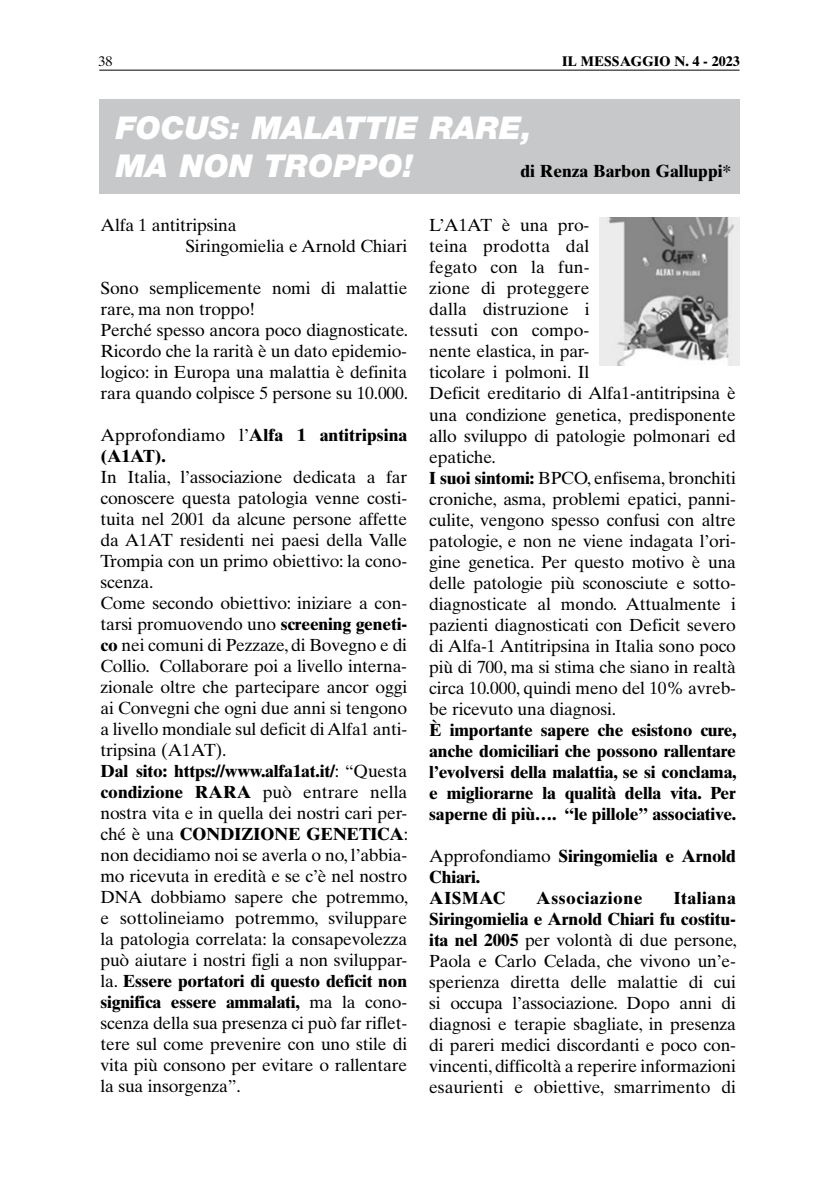
<style>
.page{position:relative;width:814px;height:1191px;background:#fff}
.page>*{position:absolute;margin:0;border:0;box-sizing:border-box;transform-origin:0 0}
.t1{font:italic 900 31.5px/37.8px "Helvetica Neue LT Std";color:#fff}
.t2{font:17.5px/21px "Times Ten";letter-spacing:-.01em;color:#000}
.t3{font:700 17.5px/21px "Times Ten";letter-spacing:-.01em;color:#000}
.t4{font:700 17.5px "Times Ten";letter-spacing:.03em;color:#000}
.t5{font:700 14px "Times Ten";color:#000}
.t6{font:14px "Times Ten";color:#000}
.s1{font-weight:400}
.s2{font-weight:700}
</style>
<div class="page">
<hr style="left:99px;top:70px;width:640px;height:1px;background:#000">
<div style="left:99px;top:99px;width:640px;height:94px;background:#c7c8ca"></div>
<img style="left:599px;top:217px;width:140px;height:148px">
<p class="t6" style="left:98px;top:53px;width:15px">38</p>
<p class="t5" style="left:562px;top:53px;width:179px">IL MESSAGGIO N. 4 - 2023</p>
<h1 class="t1" style="left:116px;top:108px;width:417px">FOCUS: MALATTIE RARE,<br>MA NON TROPPO!</h1>
<p class="t3" style="left:520px;top:160px;width:212px">di Renza Barbon Galluppi*</p>
<p class="t2" style="left:185px;top:214px;width:223px;text-indent:-85px">Alfa 1 antitripsina<br>Siringomielia e Arnold Chiari</p>
<p class="t2" style="left:100px;top:277px;width:309px">Sono semplicemente nomi di malattie rare, ma non troppo!<br>Perché spesso ancora poco diagnosticate.<br>Ricordo che la rarità è un dato epidemio&shy;logico: in Europa una malattia è definita rara quando colpisce 5 persone su 10.000.</p>
<p class="t3" style="left:100px;top:424px;width:308px"><span class="s1">Approfondiamo l’</span>Alfa 1 antitripsina (A1AT).</p>
<p class="t2" style="left:100px;top:466px;width:309px">In Italia, l’associazione dedicata a far conoscere questa patologia venne costi&shy;tuita nel 2001 da alcune persone affette da A1AT residenti nei paesi della Valle Trompia con un primo obiettivo: la cono&shy;scenza.<br>Come secondo obiettivo: iniziare a con&shy;tarsi promuovendo uno <span class="s2">screening geneti&shy;co</span> nei comuni di Pezzaze, di Bovegno e di Collio. Collaborare poi a livello interna&shy;zionale oltre che partecipare ancor oggi ai Convegni che ogni due anni si tengono a livello mondiale sul deficit di Alfa1 anti&shy;tripsina (A1AT).<br><span class="s2">Dal sito: https://www.alfa1at.it/</span>: “Questa <span class="s2">condizione RARA</span> può entrare nella nostra vita e in quella dei nostri cari per&shy;ché è una <span class="s2">CONDIZIONE GENETICA</span>: non decidiamo noi se averla o no, l’abbia&shy;mo ricevuta in eredità e se c’è nel nostro DNA dobbiamo sapere che potremmo, e sottolineiamo potremmo, sviluppare la patologia correlata: la consapevolezza può aiutare i nostri figli a non sviluppar&shy;la. <span class="s2">Essere portatori di questo deficit non significa essere ammalati,</span> ma la cono&shy;scenza della sua presenza ci può far riflet&shy;tere sul come prevenire con uno stile di vita più consono per evitare o rallentare la sua insorgenza”.</p>
<p class="t2" style="left:429px;top:215px;width:308px">L’A1AT è una pro-<br>teina prodotta dal<br>fegato con la fun-<br>zione di proteggere<br>dalla distruzione i<br>tessuti con compo-<br>nente elastica, in par-<br>ticolare i polmoni. Il<br>Deficit ereditario di Alfa1-antitripsina è una condizione genetica, predisponente allo sviluppo di patologie polmonari ed epatiche.<br><span class="s2">I suoi sintomi:</span> BPCO, enfisema, bronchiti croniche, asma, problemi epatici, panni&shy;culite, vengono spesso confusi con altre patologie, e non ne viene indagata l’ori&shy;gine genetica. Per questo motivo è una delle patologie più sconosciute e sotto&shy;diagnosticate al mondo. Attualmente i pazienti diagnosticati con Deficit severo di Alfa-1 Antitripsina in Italia sono poco più di 700, ma si stima che siano in realtà circa 10.000, quindi meno del 10% avreb&shy;be ricevuto una diagnosi.</p>
<p class="t3" style="left:429px;top:719px;width:309px;text-align:justify">È importante sapere che esistono cure, anche domiciliari che possono rallentare l’evolversi della malattia, se si conclama, e migliorarne la qualità della vita. Per saperne di più…. “le pillole” associative.</p>
<p class="t3" style="left:429px;top:845px;width:308px"><span class="s1">Approfondiamo</span> Siringomielia e Arnold<br>Chiari.<br>AISMAC</p>
<p class="t2" style="left:429px;top:887px;width:309px;text-align:justify;text-indent:244px"><span class="s2">Italiana Siringomielia e Arnold Chiari fu costitu&shy;ita nel 2005</span> per volontà di due persone, Paola e Carlo Celada, che vivono un’e&shy;sperienza diretta delle malattie di cui si occupa l’associazione. Dopo anni di diagnosi e terapie sbagliate, in presenza di pareri medici discordanti e poco con&shy;vincenti, difficoltà a reperire informazioni esaurienti e obiettive, smarrimento di</p>
<p class="t4" style="left:536px;top:887px;width:108px">Associazione</p>
</div>
